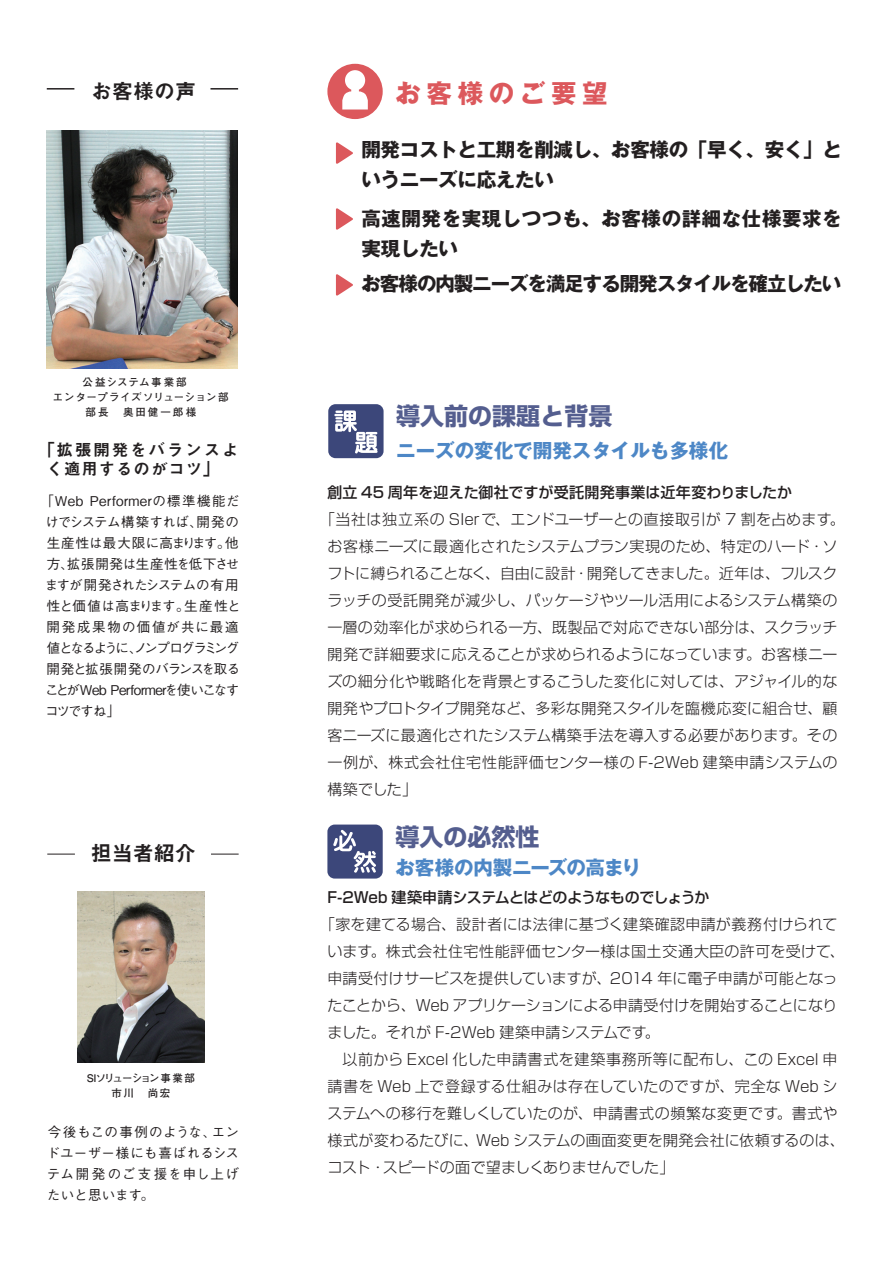
<style>
.page{position:relative;width:893px;height:1263px;background:#fff}
.page>*{position:absolute;margin:0;border:0;box-sizing:border-box;transform-origin:0 0}
.t1{font:700 25.5px "Gothic MB101 Pro";letter-spacing:.22em;color:#dc585c}
.t2{font:700 24px "Shin Go Pro";color:#545e8f}
.t3{font:21px "Midashi Go Pro MB31";color:#231f20}
.t4{font:700 19.5px/30px "Gothic MB101 Pro";letter-spacing:-.015em;color:#231f20}
.t5{font:700 19.5px/30px "Gothic MB101 Pro";letter-spacing:.03em;color:#231f20}
.t6{font:700 19.5px "Gothic MB101 Pro";letter-spacing:-.055em;color:#231f20}
.t7{font:700 19.5px "Gothic MB101 Pro";color:#4d87c6}
.t8{font:700 19.5px "Gothic MB101 Pro";letter-spacing:-.02em;color:#4d87c6}
.t9{font:16.5px/19.5px "Midashi Go Pro MB31";letter-spacing:.115em;color:#231f20}
.t10{font:300 15px/27px "Shin Go Pro";letter-spacing:.01em;color:#231f20}
.t11{font:500 15px "Shin Go Pro";letter-spacing:-.005em;color:#231f20}
.t12{font:500 15px "Shin Go Pro";letter-spacing:-.03em;color:#231f20}
.t13{font:500 13.5px/21px "Gothic BBB Pro";letter-spacing:-.03em;color:#231f20}
.t14{font:500 13.5px/21px "Gothic BBB Pro";letter-spacing:.005em;color:#231f20;text-align:justify}
.t15{font:700 10.5px/15px "Futo Go B101 Pro";letter-spacing:.06em;color:#231f20;text-align:center}
.t16{font:700 10.5px/15px "Futo Go B101 Pro";letter-spacing:-.06em;color:#231f20;text-align:center}
</style>
<div class="page">
<svg style="left:336px;top:142px;width:17px;height:22px"></svg>
<svg style="left:336px;top:208px;width:17px;height:22px"></svg>
<hr style="left:210px;top:88px;width:28px;height:2px;background:#231f20">
<hr style="left:47px;top:88px;width:27px;height:2px;background:#231f20">
<div style="left:327px;top:64px;width:56px;height:55px;background:#dc585c;border-radius:50%"></div>
<svg style="left:342px;top:70px;width:26px;height:39px"></svg>
<div style="left:328px;top:404px;width:56px;height:54px;background:#3c477a;border-radius:7px"></div>
<svg style="left:334px;top:410px;width:44px;height:43px"></svg>
<div style="left:327px;top:824px;width:56px;height:54px;background:#3c477a;border-radius:7px"></div>
<svg style="left:333px;top:830px;width:43px;height:43px"></svg>
<svg style="left:336px;top:274px;width:17px;height:22px"></svg>
<img style="left:46px;top:130px;width:192px;height:238px">
<svg style="left:211px;top:854px;width:28px;height:1px"></svg>
<svg style="left:47px;top:854px;width:28px;height:1px"></svg>
<img style="left:77px;top:892px;width:128px;height:170px">
<h3 class="t3" style="left:91px;top:74px;width:106px">お客様の声</h3>
<h1 class="t1" style="left:395px;top:72px;width:214px">お客様のご要望</h1>
<h3 class="t4" style="left:361px;top:133px;width:482px">開発コストと工期を削減し、お客様の「早く、安く」というニーズに応えたい</h3>
<h3 class="t5" style="left:361px;top:201px;width:482px">高速開発を実現しつつも、お客様の詳細な仕様要求を実現したい</h3>
<h3 class="t6" style="left:361px;top:268px;width:482px">お客様の内製ニーズを満足する開発スタイルを確立したい</h3>
<p class="t15" style="left:53px;top:373px;width:177px">公益システム事業部　<br>エンタープライズソリューション部部長　奥田健一郎様</p>
<p class="t9" style="left:47px;top:438px;width:193px;text-indent:-8px">「拡張開発をバランスよく適用するのがコツ」</p>
<p class="t13" style="left:45px;top:489px;width:197px;text-indent:-4px">「Web Performerの標準機能だけでシステム構築すれば、開発の生産性は最大限に高まります。他方、拡張開発は生産性を低下させますが開発されたシステムの有用性と価値は高まります。生産性と開発成果物の価値が共に最適値となるように、ノンプログラミング開発と拡張開発のバランスを取ることがWeb Performerを使いこなすコツですね」</p>
<h3 class="t3" style="left:91px;top:836px;width:106px">担当者紹介</h3>
<p class="t16" style="left:87px;top:1069px;width:110px">SIソリューション事業部市川　尚宏</p>
<p class="t14" style="left:47px;top:1120px;width:194px">今後もこの事例のような、エンドユーザー様にも喜ばれるシステム開発のご支援を申し上げたいと思います。</p>
<h2 class="t2" style="left:396px;top:397px;width:217px">導入前の課題と背景</h2>
<h3 class="t7" style="left:396px;top:435px;width:333px">ニーズの変化で開発スタイルも多様化</h3>
<p class="t11" style="left:327px;top:480px;width:466px">創立 45 周年を迎えた御社ですが受託開発事業は近年変わりましたか</p>
<p class="t10" style="left:327px;top:504px;width:519px;text-indent:-8px">「当社は独立系の SIerで、エンドユーザーとの直接取引が 7 割を占めます。お客様ニーズに最適化されたシステムプラン実現のため、特定のハード・ソフトに縛られることなく、自由に設計・開発してきました。近年は、フルスクラッチの受託開発が減少し、パッケージやツール活用によるシステム構築の一層の効率化が求められる一方、既製品で対応できない部分は、スクラッチ開発で詳細要求に応えることが求められるようになっています。お客様ニーズの細分化や戦略化を背景とするこうした変化に対しては、アジャイル的な開発やプロトタイプ開発など、多彩な開発スタイルを臨機応変に組合せ、顧客ニーズに最適化されたシステム構築手法を導入する必要があります。その一例が、株式会社住宅性能評価センター様の F-2Web 建築申請システムの構築でした」</p>
<h2 class="t2" style="left:395px;top:817px;width:145px">導入の必然性</h2>
<h3 class="t8" style="left:395px;top:851px;width:247px">お客様の内製ニーズの高まり</h3>
<p class="t12" style="left:327px;top:885px;width:383px">F-2Web 建築申請システムとはどのようなものでしょうか</p>
<p class="t10" style="left:327px;top:909px;width:519px;text-indent:-8px">「家を建てる場合、設計者には法律に基づく建築確認申請が義務付けられています。株式会社住宅性能評価センター様は国土交通大臣の許可を受けて、申請受付けサービスを提供していますが、2014 年に電子申請が可能となったことから、Web アプリケーションによる申請受付けを開始することになりました。それが F-2Web 建築申請システムです。<br>　以前から Excel 化した申請書式を建築事務所等に配布し、この Excel 申請書を Web 上で登録する仕組みは存在していたのですが、完全な Web システムへの移行を難しくしていたのが、申請書式の頻繁な変更です。書式や様式が変わるたびに、Web システムの画面変更を開発会社に依頼するのは、コスト・スピードの面で望ましくありませんでした」</p>
</div>
